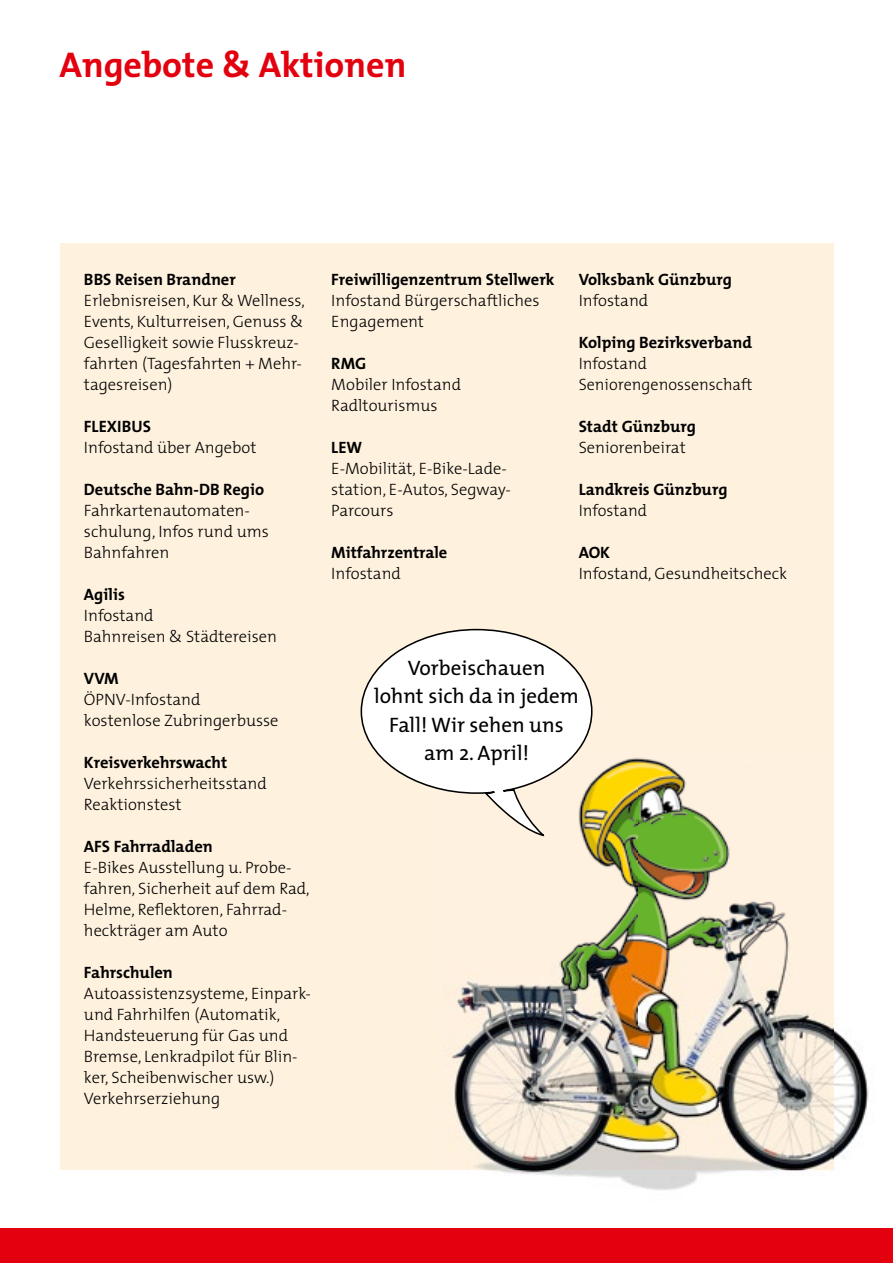
<style>
.page{position:relative;width:893px;height:1263px;background:#fff}
.page>*{position:absolute;margin:0;border:0;box-sizing:border-box;transform-origin:0 0}
.t1{font:700 36px "The Mix";color:#e3000f}
.t2{font:21px/28.2px "The Mix";color:#000;text-align:center}
.t3{font:300 16.5px/21px "The Mix";color:#000}
.t4{font:700 16.5px "The Mix";color:#000}
</style>
<div class="page">
<div style="left:0;top:1229px;width:893px;height:34px;background:#e3000f"></div>
<div style="left:60px;top:243px;width:773px;height:926px;background:#fef1de"></div>
<img style="left:829px;top:753px;width:40px;height:417px">
<img style="left:443px;top:1169px;width:386px;height:21px">
<img style="left:451px;top:753px;width:382px;height:416px">
<svg style="left:361px;top:629px;width:232px;height:207px;fill:#fff"></svg>
<h1 class="t1" style="left:60px;top:35px;width:348px">Angebote &amp; Aktionen</h1>
<p class="t4" style="left:84px;top:265px;width:153px">BBS Reisen Brandner</p>
<p class="t3" style="left:84px;top:289px;width:222px">Erlebnisreisen, Kur &amp; Wellness,<br>Events, Kulturreisen, Genuss &amp;<br>Geselligkeit sowie Flusskreuz&shy;fahrten (Tagesfahrten + Mehr&shy;tagesreisen)</p>
<p class="t4" style="left:84px;top:412px;width:68px">FLEXIBUS</p>
<p class="t3" style="left:84px;top:436px;width:174px">Infostand über Angebot</p>
<p class="t4" style="left:84px;top:475px;width:182px">Deutsche Bahn-DB Regio</p>
<p class="t3" style="left:84px;top:499px;width:186px">Fahrkartenautomaten&shy;schulung, Infos rund ums<br>Bahnfahren</p>
<p class="t4" style="left:84px;top:580px;width:42px">Agilis</p>
<p class="t3" style="left:84px;top:604px;width:195px">Infostand<br>Bahnreisen &amp; Städtereisen</p>
<p class="t4" style="left:84px;top:664px;width:36px">VVM</p>
<p class="t3" style="left:84px;top:688px;width:196px">ÖPNV-Infostand kostenlose Zubringerbusse</p>
<p class="t4" style="left:84px;top:748px;width:145px">Kreisverkehrswacht</p>
<p class="t3" style="left:84px;top:772px;width:184px">Verkehrssicherheitsstand<br>Reaktionstest</p>
<p class="t4" style="left:84px;top:832px;width:130px">AFS Fahrradladen</p>
<p class="t3" style="left:84px;top:856px;width:227px">E-Bikes Ausstellung u. Probe&shy;fahren, Sicherheit auf dem Rad,<br>Helme, Reflektoren, Fahrrad&shy;heckträger am Auto</p>
<p class="t4" style="left:84px;top:958px;width:90px">Fahrschulen</p>
<p class="t3" style="left:84px;top:982px;width:228px">Autoassistenzsysteme, Einpark&shy;und Fahrhilfen (Automatik,<br>Handsteuerung für Gas und<br>Bremse, Lenkradpilot für Blin&shy;ker, Scheibenwischer usw.)<br>Verkehrserziehung</p>
<p class="t4" style="left:331px;top:266px;width:225px">Freiwilligenzentrum Stellwerk</p>
<p class="t3" style="left:331px;top:289px;width:210px">Infostand Bürgerschaftliches<br>Engagement</p>
<p class="t4" style="left:331px;top:350px;width:37px">RMG</p>
<p class="t3" style="left:331px;top:373px;width:131px">Mobiler Infostand<br>Radltourismus</p>
<p class="t4" style="left:331px;top:434px;width:32px">LEW</p>
<p class="t3" style="left:331px;top:457px;width:181px">E-Mobilität, E-Bike-Lade&shy;station, E-Autos, Segway-<br>Parcours</p>
<p class="t4" style="left:331px;top:539px;width:118px">Mitfahrzentrale</p>
<p class="t3" style="left:331px;top:562px;width:71px">Infostand</p>
<p class="t4" style="left:579px;top:266px;width:155px">Volksbank Günzburg</p>
<p class="t3" style="left:579px;top:289px;width:71px">Infostand</p>
<p class="t4" style="left:579px;top:329px;width:175px">Kolping Bezirksverband</p>
<p class="t3" style="left:579px;top:352px;width:175px">Infostand<br>Seniorengenossenschaft</p>
<p class="t4" style="left:579px;top:412px;width:119px">Stadt Günzburg</p>
<p class="t3" style="left:579px;top:436px;width:109px">Seniorenbeirat</p>
<p class="t4" style="left:579px;top:475px;width:150px">Landkreis Günzburg</p>
<p class="t3" style="left:579px;top:499px;width:70px">Infostand</p>
<p class="t4" style="left:579px;top:538px;width:33px">AOK</p>
<p class="t3" style="left:579px;top:562px;width:210px">Infostand, Gesundheitscheck</p>
<p class="t2" style="left:374px;top:653px;width:206px">Vorbeischauen<br>lohnt sich da in jedem<br>Fall! Wir sehen uns am 2. April!</p>
</div>
